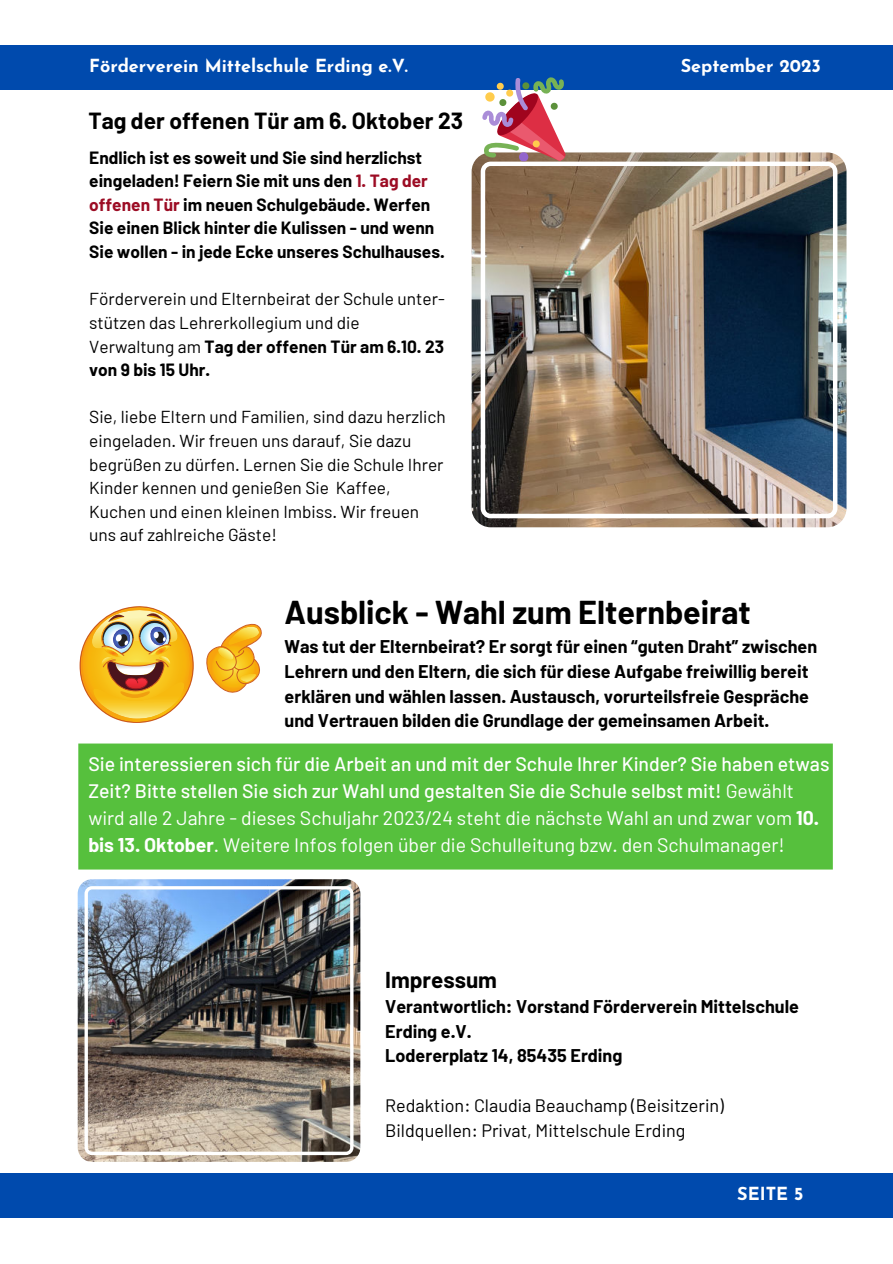
<style>
.page{position:relative;width:893px;height:1264px;background:#fff}
.page>*{position:absolute;margin:0;border:0;box-sizing:border-box;transform-origin:0 0}
.t1{font:700 32.25px "Barlow";color:#000}
.t2{font:700 22.8px "Barlow";color:#000}
.t3{font:700 22.5px "Barlow";color:#000}
.t4{font:500 19.5px/27px "Barlow";color:#fff}
.t5{font:700 18px/24.8px "Barlow";color:#000}
.t6{font:18px/24.8px "Barlow";color:#000}
.t7{font:700 18px "Josefin Sans";color:#fff}
.t8{font:17.25px/23.5px "Barlow";color:#000}
.t9{font:700 17.25px/23.5px "Barlow";color:#000}
.s1{color:#9c0c24}
.s2{font-weight:700}
.s3{font-weight:400}
</style>
<div class="page">
<div style="left:0;top:45px;width:892px;height:44px;background:#004aad"></div>
<div style="left:0;top:1173px;width:892px;height:44px;background:#004aad"></div>
<div style="left:78px;top:743px;width:754px;height:126px;background:#56c03d"></div>
<img style="left:78px;top:879px;width:282px;height:282px;border-radius:14px">
<img style="left:84px;top:886px;width:269px;height:269px">
<img style="left:471px;top:152px;width:375px;height:375px;border-radius:19px">
<img style="left:480px;top:162px;width:357px;height:356px">
<svg style="left:206px;top:624px;width:56px;height:68px"></svg>
<svg style="left:80px;top:606px;width:114px;height:117px"></svg>
<svg style="left:482px;top:77px;width:84px;height:85px"></svg>
<p class="t7" style="left:89px;top:49px;width:320px">Förderverein Mittelschule Erding e.V.</p>
<h2 class="t2" style="left:88px;top:107px;width:376px">Tag der offenen Tür am 6. Oktober 23</h2>
<p class="t9" style="left:89px;top:145px;width:357px">Endlich ist es soweit und Sie sind herzlichst eingeladen! Feiern Sie mit uns den <span class="s1">1. Tag der offenen Tür</span> im neuen Schulgebäude. Werfen Sie einen Blick hinter die Kulissen - und wenn Sie wollen - in jede Ecke unseres Schulhauses.</p>
<p class="t8" style="left:89px;top:287px;width:357px">Förderverein und Elternbeirat der Schule unter&shy;stützen das Lehrerkollegium und die Verwaltung am <span class="s2">Tag der offenen Tür am 6.10. 23 von 9 bis 15 Uhr.</span></p>
<p class="t8" style="left:89px;top:405px;width:358px">Sie, liebe Eltern und Familien, sind dazu herzlich eingeladen. Wir freuen uns darauf, Sie dazu begrüßen zu dürfen. Lernen Sie die Schule Ihrer Kinder kennen und genießen Sie Kaffee, Kuchen und einen kleinen Imbiss. Wir freuen uns auf zahlreiche Gäste!</p>
<p class="t7" style="left:680px;top:49px;width:142px">September 2023</p>
<h1 class="t1" style="left:284px;top:592px;width:467px">Ausblick - Wahl zum Elternbeirat</h1>
<p class="t5" style="left:284px;top:634px;width:534px">Was tut der Elternbeirat? Er sorgt für einen “guten Draht” zwischen Lehrern und den Eltern, die sich für diese Aufgabe freiwillig bereit erklären und wählen lassen. Austausch, vorurteilsfreie Gespräche und Vertrauen bilden die Grundlage der gemeinsamen Arbeit.</p>
<p class="t4" style="left:88px;top:749px;width:742px">Sie interessieren sich für die Arbeit an und mit der Schule Ihrer Kinder? Sie haben etwas Zeit? Bitte stellen Sie sich zur Wahl und gestalten Sie die Schule selbst mit! <span class="s3">Gewählt wird alle 2 Jahre - dieses Schuljahr 2023/24 steht die nächste Wahl an und zwar vom</span> <span class="s2">10. bis 13. Oktober</span><span class="s3">. Weitere Infos folgen über die Schulleitung bzw. den Schulmanager!</span></p>
<h3 class="t3" style="left:385px;top:966px;width:113px">Impressum</h3>
<p class="t5" style="left:385px;top:993px;width:415px">Verantwortlich: Vorstand Förderverein Mittelschule<br>Erding e.V.<br>Lodererplatz 14, 85435 Erding</p>
<p class="t6" style="left:385px;top:1092px;width:340px">Redaktion: Claudia Beauchamp (Beisitzerin)<br>Bildquellen: Privat, Mittelschule Erding</p>
<p class="t7" style="left:737px;top:1177px;width:68px">SEITE 5</p>
</div>
